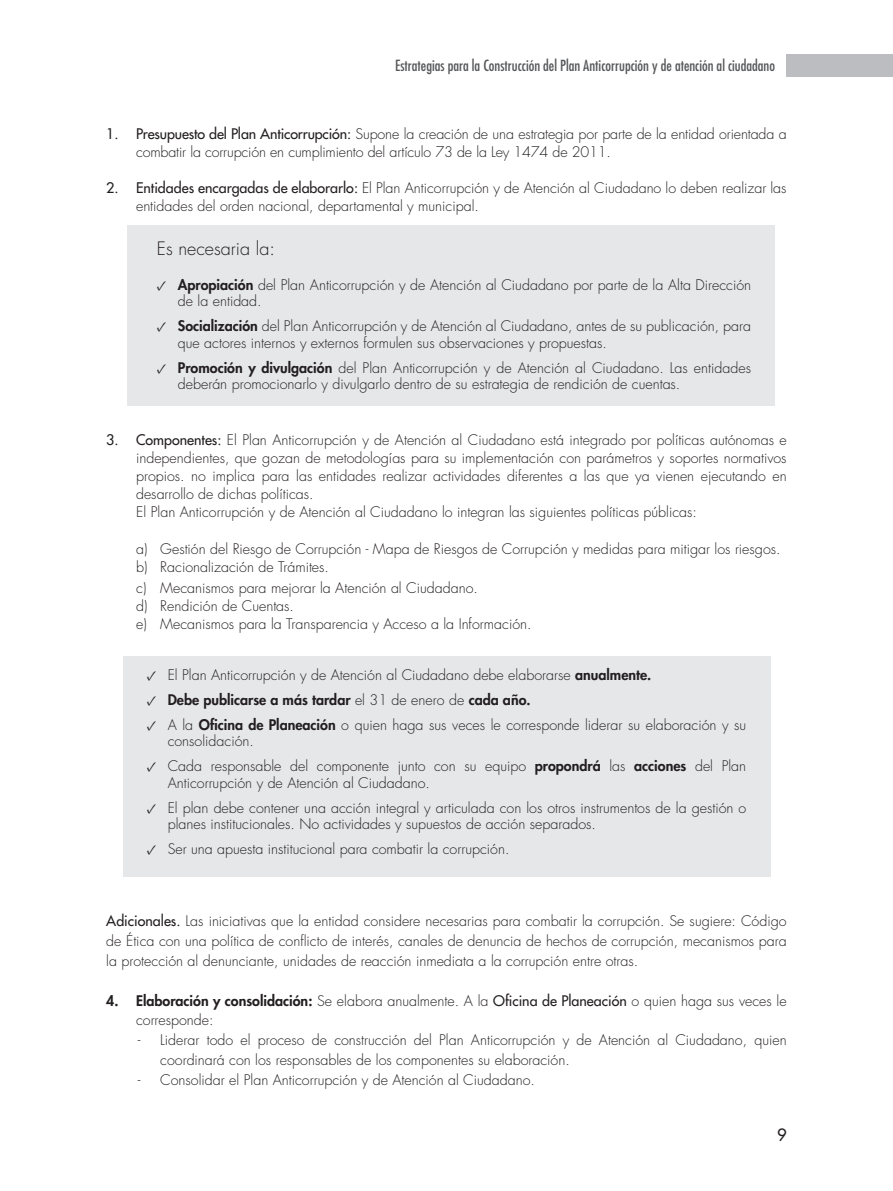
<style>
.page{position:relative;width:893px;height:1191px;background:#fff}
.page>*{position:absolute;margin:0;border:0;box-sizing:border-box;transform-origin:0 0}
.t1{font:300 18px "Futura Std";color:#231f20}
.t2{font:500 16.5px "Futura Std";color:#231f20}
.t3{font:condensed 15px "Futura Std";color:#57585a}
.t4{font:300 14.25px/18px "Futura Std";color:#231f20}
.t5{font:800 14.25px "Futura Std";color:#231f20}
.s1{font-weight:500}
.s2{font-family:"Minion Pro";font-weight:400}
.s3{font-weight:800}
.s4{font-weight:300}
</style>
<div class="page">
<div style="left:787px;top:54px;width:106px;height:23px;background:#bcbdc0"></div>
<div style="left:128px;top:225px;width:647px;height:180px;background:#e6e7e9"></div>
<div style="left:123px;top:656px;width:647px;height:220px;background:#e6e7e9"></div>
<p class="t3" style="left:395px;top:57px;width:381px">Estrategias para la Construcción del Plan Anticorrupción y de atención al ciudadano</p>
<p class="t4" style="left:136px;top:126px;width:652px;text-indent:-30px"><span class="s1">1. Presupuesto del Plan Anticorrupción:</span> Supone la creación de una estrategia por parte de la entidad orientada a combatir la corrupción en cumplimiento del artículo 73 de la Ley 1474 de 2011.</p>
<p class="t4" style="left:136px;top:180px;width:652px;text-indent:-30px"><span class="s1">2. Entidades encargadas de elaborarlo:</span> El Plan Anticorrupción y de Atención al Ciudadano lo deben realizar las entidades del orden nacional, departamental y municipal.</p>
<p class="t1" style="left:157px;top:238px;width:120px">Es necesaria la:</p>
<p class="t4" style="left:178px;top:277px;width:575px;line-height:16.5px;text-indent:-21px"><span class="s2">✓</span> <span class="s3">Apropiación</span> del Plan Anticorrupción y de Atención al Ciudadano por parte de la Alta Dirección de la entidad.</p>
<p class="t4" style="left:178px;top:318px;width:575px;line-height:16.5px;text-indent:-21px"><span class="s2">✓</span> <span class="s3">Socialización</span> del Plan Anticorrupción y de Atención al Ciudadano, antes de su publicación, para que actores internos y externos formulen sus observaciones y propuestas.</p>
<p class="t4" style="left:178px;top:360px;width:575px;line-height:16.5px;text-indent:-21px"><span class="s2">✓</span> <span class="s3">Promoción y divulgación</span> del Plan Anticorrupción y de Atención al Ciudadano. Las entidades deberán promocionarlo y divulgarlo dentro de su estrategia de rendición de cuentas.</p>
<p class="t4" style="left:136px;top:432px;width:652px;text-indent:-30px"><span class="s1">3. Componentes:</span> El Plan Anticorrupción y de Atención al Ciudadano está integrado por políticas autónomas e independientes, que gozan de metodologías para su implementación con parámetros y soportes normativos propios. no implica para las entidades realizar actividades diferentes a las que ya vienen ejecutando en desarrollo de dichas políticas.<br>El Plan Anticorrupción y de Atención al Ciudadano lo integran las siguientes políticas públicas:</p>
<p class="t4" style="left:136px;top:540px;width:646px">a) Gestión del Riesgo de Corrupción - Mapa de Riesgos de Corrupción y medidas para mitigar los riesgos. b) Racionalización de Trámites.</p>
<p class="t4" style="left:136px;top:579px;width:397px">c) Mecanismos para mejorar la Atención al Ciudadano.<br>d) Rendición de Cuentas.<br>e) Mecanismos para la Transparencia y Acceso a la Información.</p>
<p class="t4" style="left:147px;top:666px;width:506px"><span class="s2">✓</span> El Plan Anticorrupción y de Atención al Ciudadano debe elaborarse <span class="s3">anualmente.</span></p>
<p class="t5" style="left:147px;top:690px;width:385px"><span class="s2">✓</span> Debe publicarse a más tardar <span class="s4">el 31 de enero de</span> cada año.</p>
<p class="t4" style="left:168px;top:716px;width:580px;line-height:16.5px;text-indent:-21px"><span class="s2">✓</span> A la <span class="s3">Oficina de Planeación</span> o quien haga sus veces le corresponde liderar su elaboración y su consolidación.</p>
<p class="t4" style="left:168px;top:758px;width:580px;line-height:16.5px;text-indent:-21px"><span class="s2">✓</span> Cada responsable del componente junto con su equipo <span class="s3">propondrá</span> las <span class="s3">acciones</span> del Plan<br>Anticorrupción y de Atención al Ciudadano.</p>
<p class="t4" style="left:168px;top:799px;width:580px;line-height:16.5px;text-indent:-21px"><span class="s2">✓</span> El plan debe contener una acción integral y articulada con los otros instrumentos de la gestión o planes institucionales. No actividades y supuestos de acción separados.</p>
<p class="t4" style="left:147px;top:840px;width:364px"><span class="s2">✓</span> Ser una apuesta institucional para combatir la corrupción.</p>
<p class="t4" style="left:106px;top:911px;width:682px;line-height:19.8px;text-align:justify"><span class="s1">Adicionales.</span> Las iniciativas que la entidad considere necesarias para combatir la corrupción. Se sugiere: Código de Ética con una política de conflicto de interés, canales de denuncia de hechos de corrupción, mecanismos para la protección al denunciante, unidades de reacción inmediata a la corrupción entre otras.</p>
<p class="t4" style="left:136px;top:990px;width:652px;line-height:19.8px;text-indent:-30px"><span class="s3">4. Elaboración y consolidación:</span> Se elabora anualmente. A la <span class="s1">Oficina de Planeación</span> o quien haga sus veces le corresponde:</p>
<p class="t4" style="left:160px;top:1030px;width:628px;line-height:19.8px;text-indent:-23px">- Liderar todo el proceso de construcción del Plan Anticorrupción y de Atención al Ciudadano, quien coordinará con los responsables de los componentes su elaboración.</p>
<p class="t4" style="left:138px;top:1071px;width:399px">- Consolidar el Plan Anticorrupción y de Atención al Ciudadano.</p>
<p class="t2" style="left:777px;top:1124px;width:11px">9</p>
</div>
